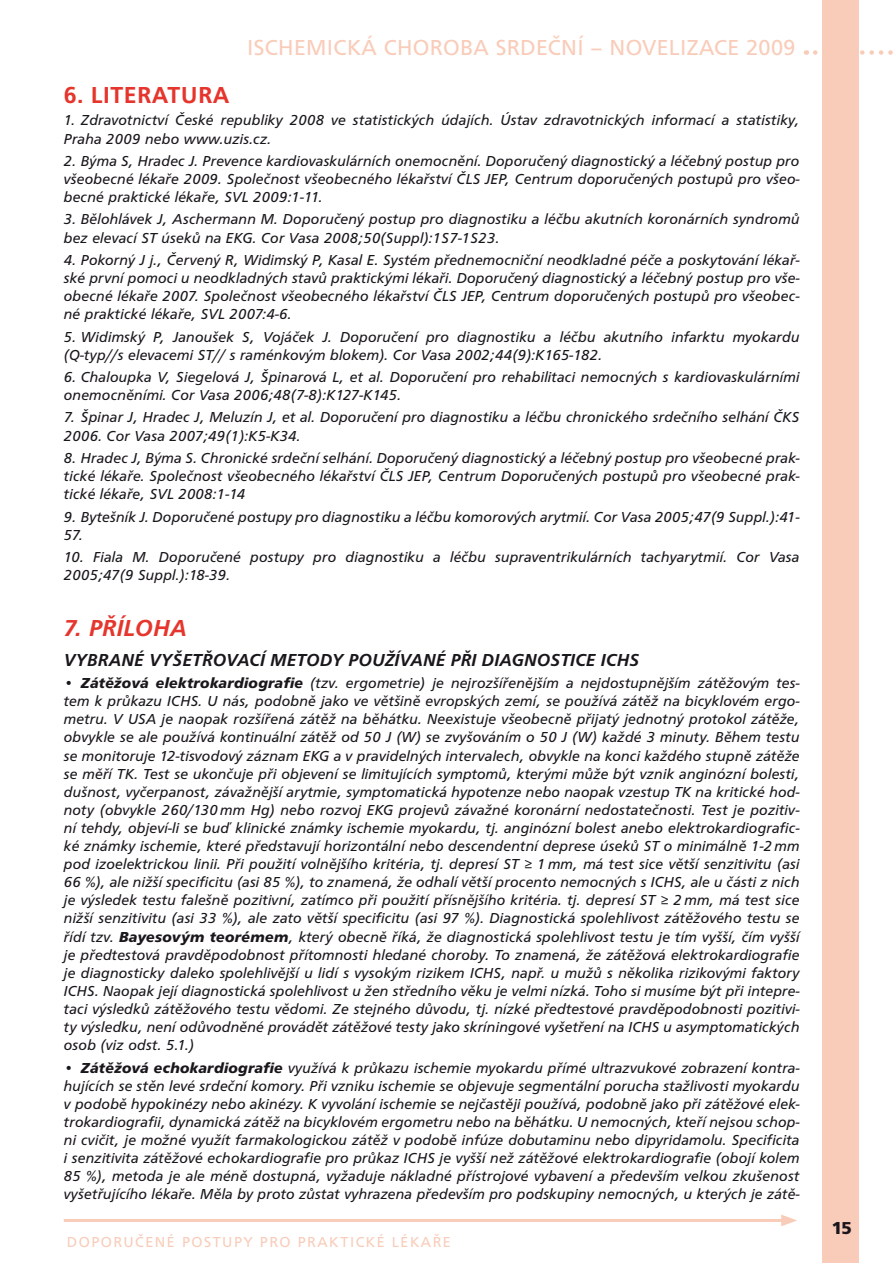
<style>
.page{position:relative;width:893px;height:1263px;background:#fff}
.page>*{position:absolute;margin:0;border:0;box-sizing:border-box;transform-origin:0 0}
.t1{font:500 24px "Frutus TEE";letter-spacing:.015em;color:#e5352c}
.t2{font:italic 500 24px "Frutus TEE";letter-spacing:.015em;color:#e5352c}
.t3{font:22.5px "Frutus TEE";letter-spacing:.015em;color:#f9ccb9}
.t4{font:italic 500 18px "Frutus TEE";letter-spacing:.01em;color:#1a171c}
.t5{font:700 18px "Frutus TEE";color:#1a171c}
.t6{font:italic 15px/18.1px "Frutus TEE";letter-spacing:.015em;color:#1a171c}
.t7{font:15px "Frutus TEE";letter-spacing:.1em;color:#f9ccb9}
.s1{font-weight:700}
.s2{font-family:"Franklin Got Itc TEE"}
</style>
<div class="page">
<hr style="left:64px;top:1219px;width:723px;height:3px;background:#f9ccb9">
<svg style="left:781px;top:1214px;width:16px;height:12px"></svg>
<svg style="left:815px;top:50px;width:78px;height:5px"></svg>
<div style="left:822px;top:0;width:36px;height:1263px;background:#f9ccb9"></div>
<h2 class="t3" style="left:247px;top:35px;width:550px">ISCHEMICKÁ CHOROBA SRDEČNÍ – NOVELIZACE 2009</h2>
<h1 class="t1" style="left:64px;top:81px;width:167px">6. LITERATURA</h1>
<p class="t6" style="left:64px;top:111px;width:737px">1. Zdravotnictví České republiky 2008 ve statistických údajích. Ústav zdravotnických informací a statistiky,<br>Praha 2009 nebo www.uzis.cz.</p>
<p class="t6" style="left:64px;top:152px;width:737px;text-align:justify">2. Býma S, Hradec J. Prevence kardiovaskulárních onemocnění. Doporučený diagnostický a léčebný postup pro všeobecné lékaře 2009. Společnost všeobecného lékařství ČLS JEP, Centrum doporučených postupů pro všeo&shy;becné praktické lékaře, SVL 2009:1-11.</p>
<p class="t6" style="left:64px;top:210px;width:737px">3. Bělohlávek J, Aschermann M. Doporučený postup pro diagnostiku a léčbu akutních koronárních syndromů bez elevací ST úseků na EKG. Cor Vasa 2008;50(Suppl):1S7-1S23.</p>
<p class="t6" style="left:64px;top:251px;width:737px;text-align:justify">4. Pokorný J j., Červený R, Widimský P, Kasal E. Systém přednemocniční neodkladné péče a poskytování lékař&shy;ské první pomoci u neodkladných stavů praktickými lékaři. Doporučený diagnostický a léčebný postup pro vše&shy;obecné lékaře 2007. Společnost všeobecného lékařství ČLS JEP, Centrum doporučených postupů pro všeobec&shy;né praktické lékaře, SVL 2007:4-6.</p>
<p class="t6" style="left:64px;top:328px;width:737px">5. Widimský P, Janoušek S, Vojáček J. Doporučení pro diagnostiku a léčbu akutního infarktu myokardu (Q-typ//s elevacemi ST// s raménkovým blokem). Cor Vasa 2002;44(9):K165-182.</p>
<p class="t6" style="left:64px;top:368px;width:737px">6. Chaloupka V, Siegelová J, Špinarová L, et al. Doporučení pro rehabilitaci nemocných s kardiovaskulárními onemocněními. Cor Vasa 2006;48(7-8):K127-K145.</p>
<p class="t6" style="left:64px;top:408px;width:737px">7. Špinar J, Hradec J, Meluzín J, et al. Doporučení pro diagnostiku a léčbu chronického srdečního selhání ČKS<br>2006. Cor Vasa 2007;49(1):K5-K34.</p>
<p class="t6" style="left:64px;top:449px;width:737px;text-align:justify">8. Hradec J, Býma S. Chronické srdeční selhání. Doporučený diagnostický a léčebný postup pro všeobecné prak&shy;tické lékaře. Společnost všeobecného lékařství ČLS JEP, Centrum Doporučených postupů pro všeobecné prak&shy;tické lékaře, SVL 2008:1-14</p>
<p class="t6" style="left:64px;top:507px;width:737px">9. Bytešník J. Doporučené postupy pro diagnostiku a léčbu komorových arytmií. Cor Vasa 2005;47(9 Suppl.):41-<br>57.</p>
<p class="t6" style="left:64px;top:548px;width:737px">10. Fiala M. Doporučené postupy pro diagnostiku a léčbu supraventrikulárních tachyarytmií. Cor Vasa<br>2005;47(9 Suppl.):18-39.</p>
<h1 class="t2" style="left:64px;top:614px;width:125px">7. PŘÍLOHA</h1>
<p class="t4" style="left:64px;top:649px;width:548px">VYBRANÉ VYŠETŘOVACÍ METODY POUŽÍVANÉ PŘI DIAGNOSTICE ICHS</p>
<p class="t6" style="left:64px;top:674px;width:737px;text-align:justify">• <span class="s1">Zátěžová elektrokardiografie</span> (tzv. ergometrie) je nejrozšířenějším a nejdostupnějším zátěžovým tes&shy;tem k průkazu ICHS. U nás, podobně jako ve většině evropských zemí, se používá zátěž na bicyklovém ergo&shy;metru. V USA je naopak rozšířená zátěž na běhátku. Neexistuje všeobecně přijatý jednotný protokol zátěže, obvykle se ale používá kontinuální zátěž od 50 J (W) se zvyšováním o 50 J (W) každé 3 minuty. Během testu se monitoruje 12-tisvodový záznam EKG a v pravidelných intervalech, obvykle na konci každého stupně zátěže se měří TK. Test se ukončuje při objevení se limitujících symptomů, kterými může být vznik anginózní bolesti, dušnost, vyčerpanost, závažnější arytmie, symptomatická hypotenze nebo naopak vzestup TK na kritické hod&shy;noty (obvykle 260/130 mm Hg) nebo rozvoj EKG projevů závažné koronární nedostatečnosti. Test je pozitiv&shy;ní tehdy, objeví-li se buď klinické známky ischemie myokardu, tj. anginózní bolest anebo elektrokardiografic&shy;ké známky ischemie, které představují horizontální nebo descendentní deprese úseků ST o minimálně 1-2 mm pod izoelektrickou linii. Při použití volnějšího kritéria, tj. depresí ST <span class="s2">≥</span> 1 mm, má test sice větší senzitivitu (asi 66 %), ale nižší specificitu (asi 85 %), to znamená, že odhalí větší procento nemocných s ICHS, ale u části z nich je výsledek testu falešně pozitivní, zatímco při použití přísnějšího kritéria. tj. depresí ST <span class="s2">≥</span> 2 mm, má test sice nižší senzitivitu (asi 33 %), ale zato větší specificitu (asi 97 %). Diagnostická spolehlivost zátěžového testu se řídí tzv. <span class="s1">Bayesovým teorémem</span>, který obecně říká, že diagnostická spolehlivost testu je tím vyšší, čím vyšší je předtestová pravděpodobnost přítomnosti hledané choroby. To znamená, že zátěžová elektrokardiografie je diagnosticky daleko spolehlivější u lidí s vysokým rizikem ICHS, např. u mužů s několika rizikovými faktory ICHS. Naopak její diagnostická spolehlivost u žen středního věku je velmi nízká. Toho si musíme být při intepre&shy;taci výsledků zátěžového testu vědomi. Ze stejného důvodu, tj. nízké předtestové pravděpodobnosti pozitivi&shy;ty výsledku, není odůvodněné provádět zátěžové testy jako skríningové vyšetření na ICHS u asymptomatických osob (viz odst. 5.1.)</p>
<p class="t6" style="left:64px;top:1059px;width:737px;text-align:justify">• <span class="s1">Zátěžová echokardiografie</span> využívá k průkazu ischemie myokardu přímé ultrazvukové zobrazení kontra&shy;hujících se stěn levé srdeční komory. Při vzniku ischemie se objevuje segmentální porucha stažlivosti myokardu v podobě hypokinézy nebo akinézy. K vyvolání ischemie se nejčastěji používá, podobně jako při zátěžové elek&shy;trokardiografii, dynamická zátěž na bicyklovém ergometru nebo na běhátku. U nemocných, kteří nejsou schop&shy;ni cvičit, je možné využít farmakologickou zátěž v podobě infúze dobutaminu nebo dipyridamolu. Specificita i senzitivita zátěžové echokardiografie pro průkaz ICHS je vyšší než zátěžové elektrokardiografie (obojí kolem 85 %), metoda je ale méně dostupná, vyžaduje nákladné přístrojové vybavení a především velkou zkušenost vyšetřujícího lékaře. Měla by proto zůstat vyhrazena především pro podskupiny nemocných, u kterých je zátě-</p>
<p class="t7" style="left:67px;top:1234px;width:385px">DOPORU ČENÉ POSTUPY PRO PRAKTI CKÉ LÉKAŘE</p>
<p class="t5" style="left:832px;top:1217px;width:22px">15</p>
</div>
